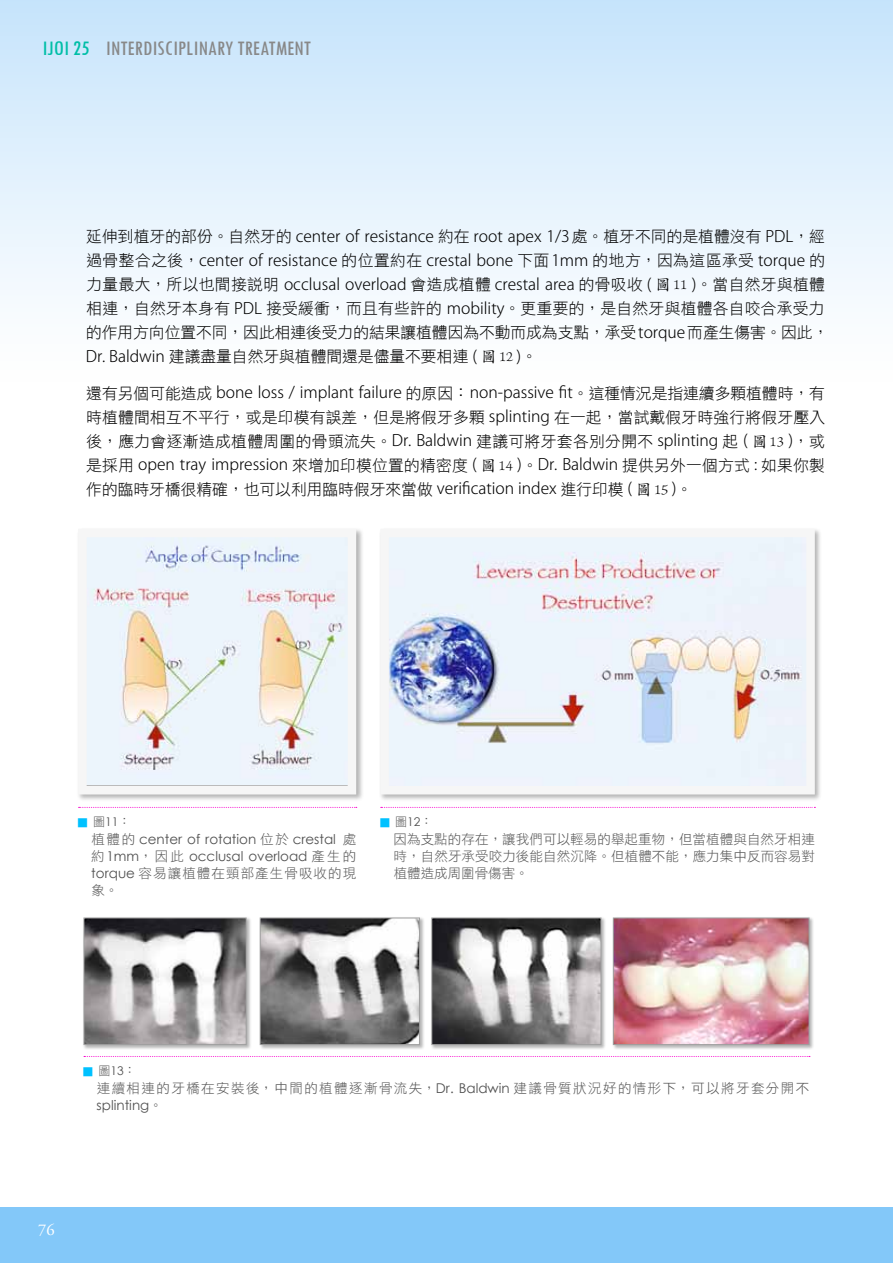
<style>
.page{position:relative;width:893px;height:1263px;background:#fff}
.page>*{position:absolute;margin:0;border:0;box-sizing:border-box;transform-origin:0 0}
.t1{font:condensed 21.45px "Tw Cen";color:#888;scale:1.05 1}
.t2{font:16.5px "Adobe Garamond Pro";color:#fff}
.t3{font:15.75px/24px "DF Hei W3 WIN BF";letter-spacing:.015em;color:#000}
.t4{font:300 15.75px/24px "Koz Go Pro";color:#000}
.t5{font:13.5px/17.1px "DF Hei Std W3";letter-spacing:.08em;color:#515151;text-align:justify}
.t6{font:13.5px/17.1px "Century Gothic";color:#515151}
.t7{font:13.5px "DF Hei Std W3";letter-spacing:.105em;color:#515151}
.t8{font:12px "DF Hei Std W3";color:#515151}
.s1{color:#00bea7}
.s2{font-family:"DF Hei W3 WIN BF";font-weight:400}
.s3{font-family:"Koz Go Pro";font-weight:300}
.s4{font-family:"DF Kai Shu W5 WINP BF"}
.s5{font-family:"Brioso Pro";font-weight:300;font-size:14.4px}
.s6{font-family:"DF Kai Shu W5 WINP BF";font-weight:400}
.s7{font-family:"Brioso Pro";font-size:14.4px}
.s8{font-size:9px;color:#00c1ff}
.s9{font-family:"Century Gothic"}
.s10{font-family:"DF Hei Std W3"}
</style>
<div class="page">
<div style="left:0;top:1208px;width:893px;height:55px;background:#83c8f9"></div>
<div style="left:0;top:0;width:893px;height:382px;background:linear-gradient(to bottom,#c7e4fb,#fff)"></div>
<hr style="left:892px;top:0;width:1px;height:382px;background:#aad7fa">
<div style="left:83px;top:917px;width:169px;height:133px;background:#000;opacity:.3"></div>
<svg style="left:83px;top:917px;width:164px;height:128px"></svg>
<div style="left:259px;top:917px;width:166px;height:133px;background:#000;opacity:.3"></div>
<svg style="left:259px;top:917px;width:161px;height:128px"></svg>
<div style="left:430px;top:917px;width:176px;height:133px;background:#000;opacity:.3"></div>
<svg style="left:431px;top:917px;width:171px;height:128px"></svg>
<div style="left:612px;top:917px;width:202px;height:133px;background:#000;opacity:.3"></div>
<img style="left:613px;top:917px;width:197px;height:128px">
<svg style="left:381px;top:807px;width:434px;height:1px"></svg>
<svg style="left:84px;top:1056px;width:726px;height:1px"></svg>
<svg style="left:380px;top:529px;width:439px;height:270px"></svg>
<div style="left:76px;top:527px;width:288px;height:275px;background:#000;opacity:.3"></div>
<svg style="left:76px;top:527px;width:284px;height:272px"></svg>
<svg style="left:79px;top:807px;width:278px;height:1px"></svg>
<h1 class="t1" style="left:43px;top:35px;width:257px"><span class="s1">IJOI 25</span> INTERDISCIPLINARY TREATMENT</h1>
<p class="t4" style="left:86px;top:224px;width:740px"><span class="s2">延伸到植牙的部份。自然牙的</span> center of resistance <span class="s2">約在</span> root apex 1/3<span class="s2">處。植牙不同的是植體沒有</span> PDL<span class="s2">，經過骨整合之後，</span>center of resistance <span class="s2">的位置約在</span> crestal bone <span class="s2">下面</span>1mm <span class="s2">的地方，因為這區承受</span> torque <span class="s2">的</span></p>
<p class="t3" style="left:86px;top:272px;width:744px">力量最大，所以也間接說明 <span class="s3">occlusal overload</span> 會造成植體 <span class="s3">crestal area</span> 的骨吸收 <span class="s3">(</span> <span class="s4">圖</span><span class="s5">11</span> <span class="s3">)</span>。當自然牙與植體相連，自然牙本身有 <span class="s3">PDL</span> 接受緩衝，而且有些許的 <span class="s3">mobility</span>。更重要的，是自然牙與植體各自咬合承受力的作用方向位置不同，因此相連後受力的結果讓植體因為不動而成為支點，承受<span class="s3">torque</span>而產生傷害。因此，<span class="s3">Dr. Baldwin</span> 建議盡量自然牙與植體間還是儘量不要相連 <span class="s3">(</span> <span class="s4">圖</span><span class="s5">12</span> <span class="s3">)</span>。</p>
<p class="t4" style="left:86px;top:381px;width:740px"><span class="s2">還有另個可能造成</span> bone loss / implant failure <span class="s2">的原因：</span>non-passive fit<span class="s2">。這種情況是指連續多顆植體時，有</span></p>
<p class="t3" style="left:86px;top:405px;width:740px">時植體間相互不平行，或是印模有誤差，但是將假牙多顆 <span class="s3">splinting</span> 在一起，當試戴假牙時強行將假牙壓入後，應力會逐漸造成植體周圍的骨頭流失。<span class="s3">Dr. Baldwin</span> 建議可將牙套各別分開不 <span class="s3">splinting</span> 起 <span class="s3">(</span> <span class="s4">圖</span><span class="s5">13</span> <span class="s3">)</span>，或</p>
<p class="t4" style="left:86px;top:453px;width:740px"><span class="s2">是採用</span> open tray impression <span class="s2">來增加印模位置的精密度</span> ( <span class="s6">圖</span><span class="s7">14</span> )<span class="s2">。</span>Dr. Baldwin <span class="s2">提供另外一個方式</span> : <span class="s2">如果你製</span></p>
<p class="t3" style="left:86px;top:477px;width:607px">作的臨時牙橋很精確，也可以利用臨時假牙來當做 <span class="s3">verification index</span> 進行印模 <span class="s3">(</span> <span class="s4">圖</span><span class="s5">15</span> <span class="s3">)</span>。</p>
<p class="t8" style="left:78px;top:815px;width:54px"><span class="s8">█</span> 圖<span class="s9">11</span>：</p>
<p class="t6" style="left:91px;top:830px;width:266px"><span class="s10">植體的</span> center of rotation <span class="s10">位於</span> crestal <span class="s10">處約</span>1mm<span class="s10">，因此</span> occlusal overload <span class="s10">產生的</span></p>
<p class="t5" style="left:91px;top:865px;width:266px"><span class="s9">torque</span> 容易讓植體在頸部產生骨吸收的現象。</p>
<p class="t8" style="left:380px;top:815px;width:54px"><span class="s8">█</span> 圖<span class="s9">12</span>：</p>
<p class="t5" style="left:393px;top:830px;width:423px">因為支點的存在，讓我們可以輕易的舉起重物，但當植體與自然牙相連時，自然牙承受咬力後能自然沉降。但植體不能，應力集中反而容易對植體造成周圍骨傷害。</p>
<p class="t8" style="left:84px;top:1064px;width:54px"><span class="s8">█</span> 圖<span class="s9">13</span>：</p>
<p class="t7" style="left:97px;top:1081px;width:714px">連續相連的牙橋在安裝後，中間的植體逐漸骨流失，<span class="s9">Dr. Baldwin</span> 建議骨質狀況好的情形下，可以將牙套分開不</p>
<p class="t6" style="left:97px;top:1096px;width:68px">splinting<span class="s10">。</span></p>
<p class="t2" style="left:38px;top:1220px;width:18px">76</p>
</div>
